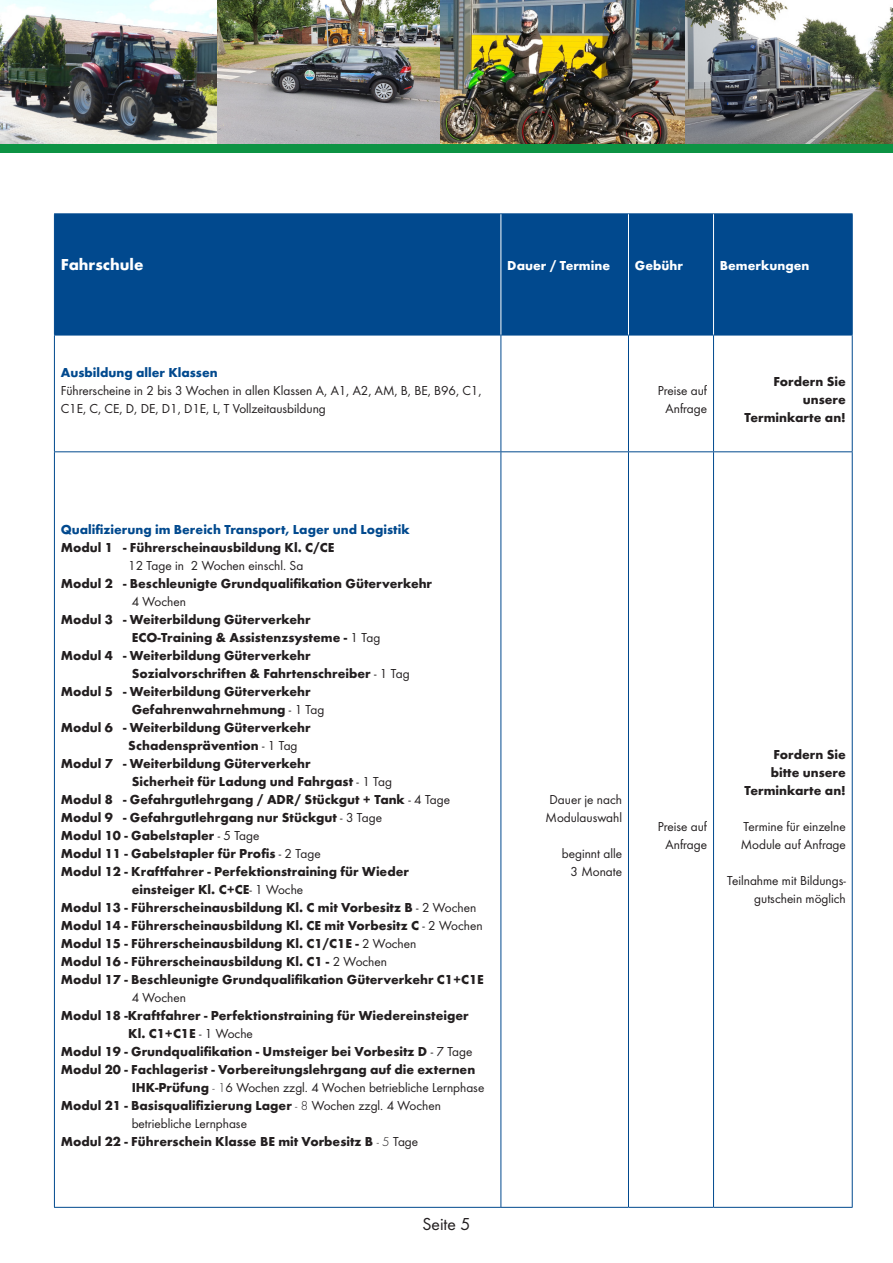
<style>
.page{position:relative;width:893px;height:1263px;background:#fff}
.page>*{position:absolute;margin:0;border:0;box-sizing:border-box;transform-origin:0 0}
.t1{font:18px "Futura Boo";color:#231f20}
.t2{font:700 16.5px "Futura";color:#fff}
.t3{font:700 13.5px/18px "Futura";color:#231f20;text-align:right}
.t4{font:13.5px/18px "Futura Boo";color:#231f20;text-align:center}
.t5{font:700 13.5px "Futura";color:#01498e}
.t6{font:700 13.5px "Futura";color:#fff}
.s1{font-family:"Futura Boo";font-weight:400}
.s2{font-family:"Futura";font-weight:700}
.s3{font-family:"Futura";font-weight:300}
.s4{font-weight:300}
</style>
<div class="page">
<img style="left:0;top:0;width:218px;height:145px">
<img style="left:218px;top:0;width:222px;height:145px">
<img style="left:685px;top:0;width:208px;height:145px">
<img style="left:440px;top:0;width:245px;height:145px">
<div style="left:0;top:145px;width:893px;height:8px;background:#0d9344"></div>
<div style="left:55px;top:214px;width:797px;height:121px;background:#01498e"></div>
<hr style="left:54px;top:213px;width:447px;height:1px;background:#01498e">
<hr style="left:54px;top:214px;width:1px;height:121px;background:#01498e">
<hr style="left:713px;top:213px;width:140px;height:1px;background:#01498e">
<hr style="left:852px;top:214px;width:1px;height:121px;background:#01498e">
<hr style="left:54px;top:335px;width:447px;height:1px;background:#01498e">
<hr style="left:54px;top:335px;width:1px;height:116px;background:#01498e">
<hr style="left:501px;top:335px;width:1px;height:116px;background:#01498e">
<hr style="left:628px;top:335px;width:1px;height:116px;background:#01498e">
<hr style="left:713px;top:335px;width:140px;height:1px;background:#01498e">
<hr style="left:713px;top:335px;width:1px;height:116px;background:#01498e">
<hr style="left:852px;top:335px;width:1px;height:116px;background:#01498e">
<hr style="left:54px;top:451px;width:447px;height:1px;background:#01498e">
<hr style="left:54px;top:452px;width:1px;height:755px;background:#01498e">
<hr style="left:501px;top:451px;width:127px;height:1px;background:#01498e">
<hr style="left:501px;top:452px;width:1px;height:755px;background:#01498e">
<hr style="left:628px;top:451px;width:85px;height:1px;background:#01498e">
<hr style="left:628px;top:452px;width:1px;height:755px;background:#01498e">
<hr style="left:713px;top:451px;width:140px;height:1px;background:#01498e">
<hr style="left:713px;top:452px;width:1px;height:755px;background:#01498e">
<hr style="left:852px;top:452px;width:1px;height:755px;background:#01498e">
<hr style="left:54px;top:1207px;width:447px;height:1px;background:#01498e">
<hr style="left:501px;top:1207px;width:127px;height:1px;background:#01498e">
<hr style="left:628px;top:1207px;width:85px;height:1px;background:#01498e">
<hr style="left:713px;top:1207px;width:140px;height:1px;background:#01498e">
<hr style="left:501px;top:213px;width:127px;height:1px;background:#01498e">
<hr style="left:628px;top:213px;width:85px;height:1px;background:#01498e">
<hr style="left:501px;top:335px;width:127px;height:1px;background:#01498e">
<hr style="left:628px;top:335px;width:85px;height:1px;background:#01498e">
<hr style="left:501px;top:214px;width:1px;height:121px;background:#fff">
<hr style="left:628px;top:214px;width:1px;height:121px;background:#fff">
<hr style="left:713px;top:214px;width:1px;height:121px;background:#fff">
<p class="t2" style="left:61px;top:254px;width:84px">Fahrschule</p>
<p class="t6" style="left:507px;top:257px;width:104px">Dauer / Termine</p>
<p class="t6" style="left:635px;top:257px;width:50px">Gebühr</p>
<p class="t6" style="left:720px;top:257px;width:91px">Bemerkungen</p>
<p class="t5" style="left:61px;top:364px;width:158px">Ausbildung aller Klassen</p>
<p class="t4" style="left:61px;top:381px;width:422px;text-align:left">Führerscheine in 2 bis 3 Wochen in allen Klassen A, A1, A2, AM, B, BE, B96, C1,<br>C1E, C, CE, D, DE, D1, D1E, L, T Vollzeitausbildung</p>
<p class="t4" style="left:658px;top:381px;width:51px">Preise auf<br>Anfrage</p>
<p class="t3" style="left:745px;top:372px;width:103px">Fordern Sie unsere<br>Terminkarte an!</p>
<p class="t5" style="left:61px;top:521px;width:350px">Qualifizierung im Bereich Transport, Lager und Logistik</p>
<p class="t3" style="left:61px;top:538px;width:275px">Modul 1 - Führerscheinausbildung Kl. C/CE</p>
<p class="t4" style="left:128px;top:557px;width:176px">12 Tage in 2 Wochen einschl. Sa</p>
<p class="t3" style="left:61px;top:574px;width:373px">Modul 2 - Beschleunigte Grundqualifikation Güterverkehr</p>
<p class="t4" style="left:132px;top:593px;width:56px">4 Wochen</p>
<p class="t3" style="left:61px;top:610px;width:251px">Modul 3 - Weiterbildung Güterverkehr</p>
<p class="t3" style="left:132px;top:628px;width:250px">ECO-Training &amp; Assistenzsysteme - <span class="s1">1 Tag</span></p>
<p class="t3" style="left:61px;top:646px;width:251px">Modul 4 - Weiterbildung Güterverkehr</p>
<p class="t3" style="left:132px;top:664px;width:279px">Sozialvorschriften &amp; Fahrtenschreiber <span class="s1">- 1 Tag</span></p>
<p class="t3" style="left:61px;top:682px;width:251px">Modul 5 - Weiterbildung Güterverkehr</p>
<p class="t3" style="left:132px;top:700px;width:194px">Gefahrenwahrnehmung <span class="s1">- 1 Tag</span></p>
<p class="t3" style="left:61px;top:718px;width:251px">Modul 6 - Weiterbildung Güterverkehr</p>
<p class="t3" style="left:128px;top:736px;width:171px">Schadensprävention <span class="s1">- 1 Tag</span></p>
<p class="t3" style="left:61px;top:754px;width:251px">Modul 7 - Weiterbildung Güterverkehr</p>
<p class="t3" style="left:132px;top:772px;width:262px">Sicherheit für Ladung und Fahrgast <span class="s1">- 1 Tag</span></p>
<p class="t3" style="left:61px;top:790px;width:391px">Modul 8 - Gefahrgutlehrgang / ADR/ Stückgut + Tank <span class="s1">- 4 Tage</span></p>
<p class="t3" style="left:61px;top:808px;width:323px">Modul 9 - Gefahrgutlehrgang nur Stückgut <span class="s1">- 3 Tage</span></p>
<p class="t3" style="left:61px;top:826px;width:200px">Modul 10 - Gabelstapler <span class="s1">- 5 Tage</span></p>
<p class="t3" style="left:61px;top:844px;width:261px">Modul 11 - Gabelstapler für Profis <span class="s1">- 2 Tage</span></p>
<p class="t3" style="left:61px;top:862px;width:350px">Modul 12 - Kraftfahrer - Perfektionstraining für Wieder</p>
<p class="t3" style="left:132px;top:880px;width:173px">einsteiger Kl. C+CE<span class="s1">- 1 Woche</span></p>
<p class="t3" style="left:61px;top:898px;width:417px">Modul 13 - Führerscheinausbildung Kl. C mit Vorbesitz B <span class="s1">- 2 Wochen</span></p>
<p class="t3" style="left:61px;top:916px;width:423px">Modul 14 - Führerscheinausbildung Kl. CE mit Vorbesitz C <span class="s1">- 2 Wochen</span></p>
<p class="t3" style="left:61px;top:934px;width:357px">Modul 15 - Führerscheinausbildung Kl. C1/C1E - <span class="s1">2 Wochen</span></p>
<p class="t3" style="left:61px;top:952px;width:328px">Modul 16 - Führerscheinausbildung Kl. C1 - <span class="s1">2 Wochen</span></p>
<p class="t3" style="left:61px;top:970px;width:424px">Modul 17 - Beschleunigte Grundqualifikation Güterverkehr C1+C1E</p>
<p class="t4" style="left:132px;top:988px;width:56px">4 Wochen</p>
<p class="t3" style="left:61px;top:1006px;width:409px">Modul 18 -Kraftfahrer - Perfektionstraining für Wiedereinsteiger</p>
<p class="t3" style="left:128px;top:1024px;width:126px">Kl. C1+C1E <span class="s1">- 1 Woche</span></p>
<p class="t3" style="left:61px;top:1042px;width:413px">Modul 19 - Grundqualifikation - Umsteiger bei Vorbesitz D <span class="s1">- 7 Tage</span></p>
<p class="t3" style="left:61px;top:1060px;width:416px">Modul 20 - Fachlagerist - Vorbereitungslehrgang auf die externen</p>
<p class="t4" style="left:132px;top:1078px;width:354px"><span class="s2">IHK-Prüfung</span> <span class="s3">- 1</span>6 Wochen zzgl. 4 Wochen betriebliche Lernphase</p>
<p class="t3" style="left:61px;top:1096px;width:382px">Modul 21 - Basisqualifizierung Lager <span class="s4">- 8</span> <span class="s1">Wochen zzgl. 4 Wochen</span></p>
<p class="t4" style="left:132px;top:1114px;width:117px">betriebliche Lernphase</p>
<p class="t3" style="left:61px;top:1132px;width:359px">Modul 22 - Führerschein Klasse BE mit Vorbesitz B <span class="s4">- 5</span> <span class="s1">Tage</span></p>
<h1 class="t1" style="left:423px;top:1213px;width:49px">Seite 5</h1>
<p class="t4" style="left:545px;top:790px;width:78px">Dauer je nach<br>Modulauswahl</p>
<p class="t4" style="left:562px;top:844px;width:62px;text-align:right">beginnt alle<br>3 Monate</p>
<p class="t4" style="left:658px;top:817px;width:51px">Preise auf<br>Anfrage</p>
<p class="t3" style="left:745px;top:745px;width:103px">Fordern Sie bitte unsere<br>Terminkarte an!</p>
<p class="t4" style="left:741px;top:817px;width:107px;text-align:left">Termine für einzelne<br>Module auf Anfrage</p>
<p class="t4" style="left:727px;top:871px;width:120px;text-align:right">Teilnahme mit Bildungs&shy;gutschein möglich</p>
</div>
